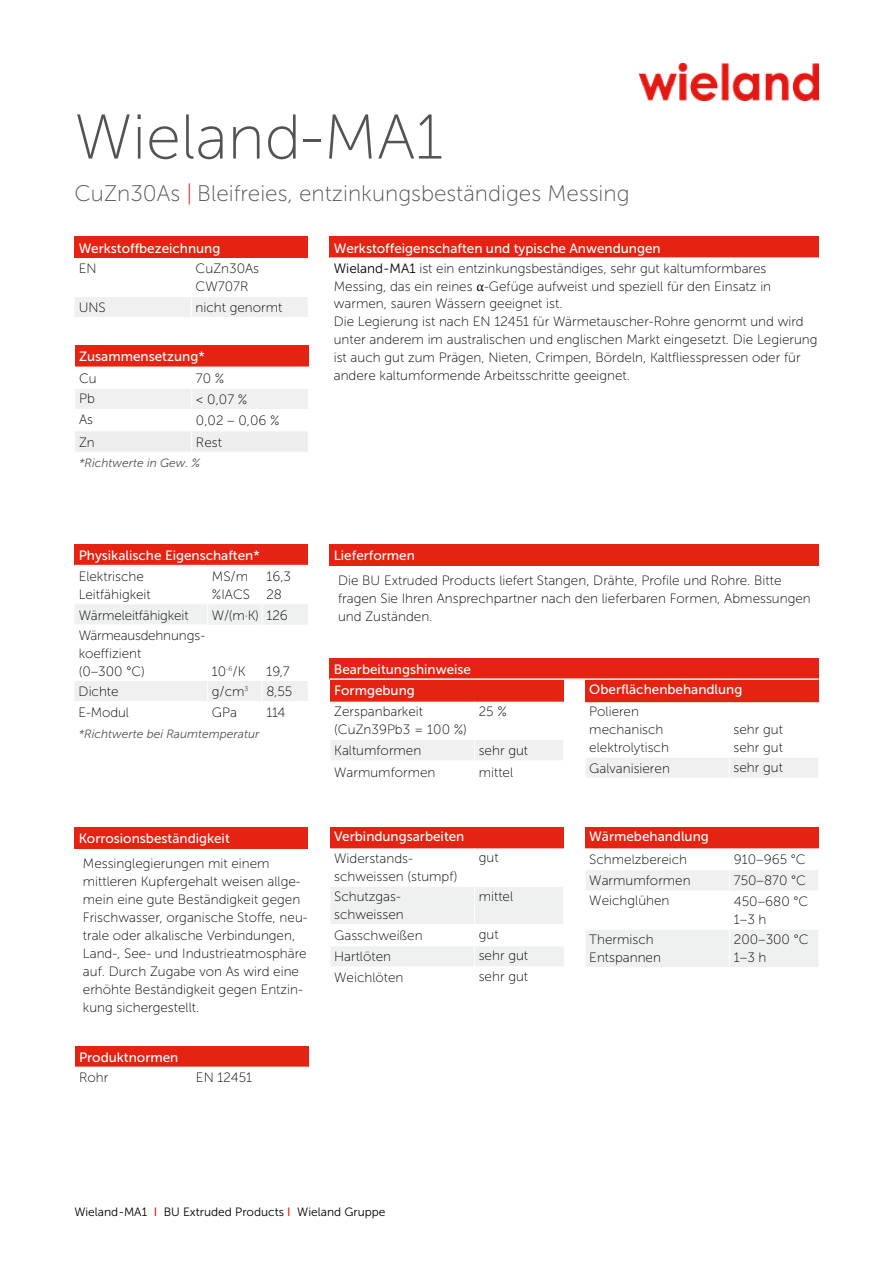
<style>
.page{position:relative;width:893px;height:1263px;background:#fff}
.page>*{position:absolute;margin:0;border:0;box-sizing:border-box;transform-origin:0 0}
.t1{font:63px "Museo Sans 100";color:#505456}
.t2{font:22.5px "Museo Sans 100";color:#505456}
.t3{font:13.5px/18px "Museo Sans 100";color:#000}
.t4{font:13.5px "Museo Sans 500";color:#fff}
.t5{font:italic 12px "Museo Sans 300";color:#505456}
.t6{font:12px "Museo Sans 300";color:#000}
.s1{color:#e42313}
.s2{font-family:"Museo Sans 300"}
.s3{font-family:"Cambria"}
.s4{font-family:"Museo Sans 500";color:#e42313}
</style>
<div class="page">
<div style="left:330px;top:658px;width:489px;height:21px;background:#e42313"></div>
<hr style="left:330px;top:678px;width:489px;height:2px;background:#fff">
<div style="left:74px;top:544px;width:234px;height:22px;background:#e42313"></div>
<hr style="left:74px;top:565px;width:134px;height:1px;background:#fff">
<hr style="left:208px;top:565px;width:54px;height:1px;background:#fff">
<hr style="left:262px;top:565px;width:46px;height:1px;background:#fff">
<svg style="left:75px;top:604px;width:233px;height:97px"></svg>
<div style="left:75px;top:346px;width:234px;height:21px;background:#e42313"></div>
<svg style="left:75px;top:389px;width:233px;height:63px"></svg>
<hr style="left:192px;top:430px;width:117px;height:1px;background:#fff">
<div style="left:330px;top:237px;width:489px;height:21px;background:#e42313"></div>
<hr style="left:330px;top:257px;width:489px;height:2px;background:#fff">
<div style="left:74px;top:827px;width:234px;height:21px;background:#e42313"></div>
<div style="left:330px;top:544px;width:489px;height:22px;background:#e42313"></div>
<div style="left:74px;top:237px;width:234px;height:21px;background:#e42313"></div>
<div style="left:75px;top:297px;width:233px;height:20px;background:#eff0f0"></div>
<div style="left:330px;top:827px;width:234px;height:21px;background:#e42313"></div>
<svg style="left:330px;top:848px;width:234px;height:118px"></svg>
<hr style="left:330px;top:887px;width:1px;height:37px;background:#fff">
<hr style="left:474px;top:887px;width:1px;height:37px;background:#fff">
<div style="left:330px;top:680px;width:234px;height:22px;background:#e42313"></div>
<div style="left:331px;top:740px;width:232px;height:20px;background:#eff0f0"></div>
<div style="left:585px;top:827px;width:234px;height:21px;background:#e42313"></div>
<svg style="left:585px;top:848px;width:234px;height:119px"></svg>
<hr style="left:730px;top:890px;width:89px;height:1px;background:#fff">
<hr style="left:730px;top:929px;width:89px;height:1px;background:#fff">
<hr style="left:729px;top:929px;width:1px;height:38px;background:#fff">
<div style="left:585px;top:680px;width:234px;height:22px;background:#e42313"></div>
<svg style="left:585px;top:702px;width:234px;height:76px"></svg>
<div style="left:75px;top:1046px;width:234px;height:21px;background:#e42313"></div>
<hr style="left:74px;top:1066px;width:118px;height:2px;background:#fff">
<hr style="left:192px;top:1066px;width:117px;height:2px;background:#fff">
<img style="left:640px;top:64px;width:179px;height:36px">
<h1 class="t1" style="left:74px;top:103px;width:370px">Wieland-MA1</h1>
<h2 class="t2" style="left:74px;top:181px;width:557px">CuZn30As <span class="s1">|</span> Bleifreies, entzinkungsbeständiges Messing</h2>
<p class="t4" style="left:79px;top:240px;width:143px">Werkstoffbezeichnung</p>
<p class="t3" style="left:79px;top:259px;width:19px">EN</p>
<p class="t3" style="left:196px;top:259px;width:65px">CuZn30As<br>CW707R</p>
<p class="t3" style="left:79px;top:299px;width:29px">UNS</p>
<p class="t3" style="left:196px;top:299px;width:88px">nicht genormt</p>
<p class="t4" style="left:79px;top:349px;width:127px">Zusammensetzung*</p>
<p class="t3" style="left:79px;top:369px;width:19px">Cu</p>
<p class="t3" style="left:196px;top:369px;width:30px">70 %</p>
<p class="t3" style="left:79px;top:389px;width:17px">Pb</p>
<p class="t3" style="left:196px;top:390px;width:53px">&lt; 0,07 %</p>
<p class="t3" style="left:79px;top:410px;width:16px">As</p>
<p class="t3" style="left:196px;top:412px;width:85px">0,02 – 0,06 %</p>
<p class="t3" style="left:79px;top:433px;width:17px">Zn</p>
<p class="t3" style="left:196px;top:433px;width:27px">Rest</p>
<p class="t5" style="left:79px;top:457px;width:123px">*Richtwerte in Gew. %</p>
<p class="t4" style="left:334px;top:240px;width:328px">Werkstoffeigenschaften und typische Anwendungen</p>
<p class="t3" style="left:334px;top:259px;width:485px"><span class="s2">Wieland-MA1</span> ist ein entzinkungsbeständiges, sehr gut kaltumformbares Messing, das ein reines <span class="s3">α</span>-Gefüge aufweist und speziell für den Einsatz in warmen, sauren Wässern geeignet ist.<br>Die Legierung ist nach EN 12451 für Wärmetauscher-Rohre genormt und wird unter anderem im australischen und englischen Markt eingesetzt. Die Legierung ist auch gut zum Prägen, Nieten, Crimpen, Bördeln, Kaltfliesspressen oder für andere kaltumformende Arbeitsschritte geeignet.</p>
<p class="t4" style="left:79px;top:548px;width:183px">Physikalische Eigenschaften*</p>
<p class="t3" style="left:79px;top:567px;width:74px">Elektrische<br>Leitfähigkeit</p>
<p class="t3" style="left:212px;top:567px;width:40px">MS/m %IACS</p>
<p class="t3" style="left:266px;top:567px;width:26px">16,3<br>28</p>
<p class="t3" style="left:79px;top:606px;width:111px">Wärmeleitfähigkeit</p>
<p class="t3" style="left:212px;top:606px;width:77px">W/(m·K) 126</p>
<p class="t3" style="left:79px;top:626px;width:128px">Wärmeausdehnungs&shy;koeffizient<br>(0–300 °C)</p>
<p class="t3" style="left:212px;top:662px;width:35px">10<sup>-6</sup>/K</p>
<p class="t3" style="left:266px;top:662px;width:25px">19,7</p>
<p class="t3" style="left:79px;top:683px;width:42px">Dichte</p>
<p class="t3" style="left:212px;top:683px;width:38px">g/cm<sup>3</sup></p>
<p class="t3" style="left:266px;top:683px;width:27px">8,55</p>
<p class="t3" style="left:79px;top:704px;width:52px">E-Modul</p>
<p class="t3" style="left:212px;top:704px;width:27px">GPa</p>
<p class="t3" style="left:266px;top:704px;width:21px">114</p>
<p class="t5" style="left:79px;top:728px;width:182px">*Richtwerte bei Raumtemperatur</p>
<p class="t4" style="left:79px;top:831px;width:153px">Korrosionsbeständigkeit</p>
<p class="t3" style="left:83px;top:854px;width:226px">Messinglegierungen mit einem mittleren Kupfergehalt weisen allge&shy;mein eine gute Beständigkeit gegen Frischwasser, organische Stoffe, neu&shy;trale oder alkalische Verbindungen, Land-, See- und Industrieatmosphäre auf. Durch Zugabe von As wird eine erhöhte Beständigkeit gegen Entzin&shy;kung sichergestellt.</p>
<p class="t4" style="left:79px;top:1050px;width:101px">Produktnormen</p>
<p class="t3" style="left:79px;top:1068px;width:31px">Rohr</p>
<p class="t3" style="left:196px;top:1068px;width:58px">EN 12451</p>
<p class="t4" style="left:334px;top:548px;width:83px">Lieferformen</p>
<p class="t3" style="left:338px;top:571px;width:474px">Die BU Extruded Products liefert Stangen, Drähte, Profile und Rohre. Bitte fragen Sie Ihren Ansprechpartner nach den lieferbaren Formen, Abmessungen und Zuständen.</p>
<p class="t4" style="left:334px;top:661px;width:139px">Bearbeitungshinweise</p>
<p class="t4" style="left:334px;top:683px;width:82px">Formgebung</p>
<p class="t3" style="left:334px;top:703px;width:134px">Zerspanbarkeit (CuZn39Pb3 = 100 %)</p>
<p class="t3" style="left:479px;top:703px;width:30px">25 %</p>
<p class="t3" style="left:334px;top:742px;width:89px">Kaltumformen</p>
<p class="t3" style="left:479px;top:742px;width:51px">sehr gut</p>
<p class="t3" style="left:334px;top:763px;width:103px">Warmumformen</p>
<p class="t3" style="left:479px;top:763px;width:36px">mittel</p>
<p class="t4" style="left:334px;top:829px;width:132px">Verbindungsarbeiten</p>
<p class="t3" style="left:334px;top:850px;width:125px">Widerstands&shy;schweissen (stumpf)</p>
<p class="t3" style="left:479px;top:849px;width:21px">gut</p>
<p class="t3" style="left:334px;top:888px;width:71px">Schutzgas&shy;schweissen</p>
<p class="t3" style="left:479px;top:887px;width:36px">mittel</p>
<p class="t3" style="left:334px;top:927px;width:90px">Gasschweißen</p>
<p class="t3" style="left:479px;top:925px;width:21px">gut</p>
<p class="t3" style="left:334px;top:948px;width:58px">Hartlöten</p>
<p class="t3" style="left:479px;top:947px;width:51px">sehr gut</p>
<p class="t3" style="left:334px;top:969px;width:71px">Weichlöten</p>
<p class="t3" style="left:479px;top:968px;width:51px">sehr gut</p>
<p class="t4" style="left:589px;top:682px;width:155px">Oberflächenbehandlung</p>
<p class="t3" style="left:589px;top:703px;width:81px">Polieren mechanisch elektrolytisch</p>
<p class="t3" style="left:733px;top:721px;width:51px">sehr gut sehr gut</p>
<p class="t3" style="left:589px;top:759px;width:82px">Galvanisieren</p>
<p class="t3" style="left:733px;top:758px;width:51px">sehr gut</p>
<p class="t4" style="left:589px;top:829px;width:121px">Wärmebehandlung</p>
<p class="t3" style="left:589px;top:850px;width:99px">Schmelzbereich</p>
<p class="t3" style="left:734px;top:850px;width:73px">910–965 °C</p>
<p class="t3" style="left:589px;top:872px;width:103px">Warmumformen</p>
<p class="t3" style="left:734px;top:872px;width:74px">750–870 °C</p>
<p class="t3" style="left:589px;top:892px;width:82px">Weichglühen</p>
<p class="t3" style="left:734px;top:893px;width:76px">450–680 °C<br>1–3 h</p>
<p class="t3" style="left:589px;top:930px;width:73px">Thermisch<br>Entspannen</p>
<p class="t3" style="left:734px;top:931px;width:76px">200–300 °C<br>1–3 h</p>
<p class="t6" style="left:74px;top:1205px;width:313px">Wieland-MA1 <span class="s4">I</span> BU Extruded Products <span class="s4">I</span> Wieland Gruppe</p>
</div>
